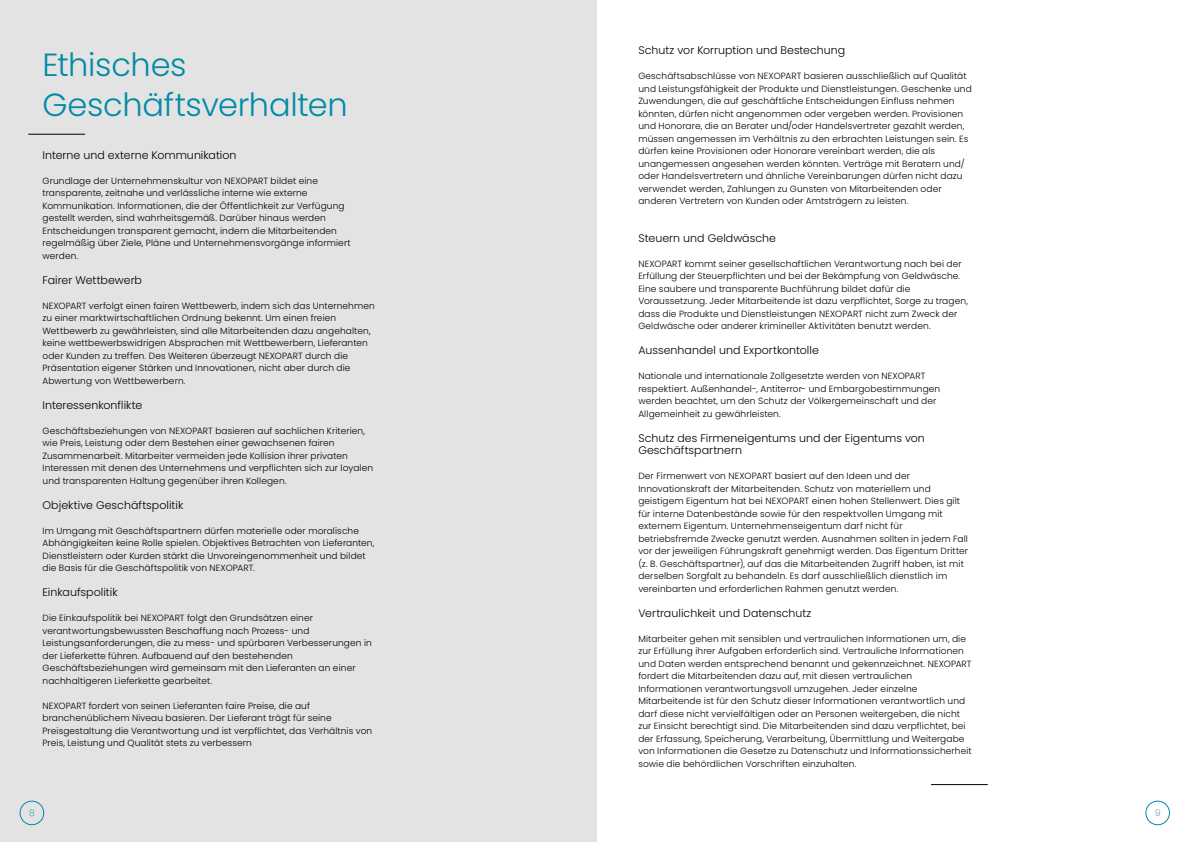
<style>
.page{position:relative;width:1191px;height:842px;background:#fff}
.page>*{position:absolute;margin:0;border:0;box-sizing:border-box;transform-origin:0 0}
.t1{font:300 32px/40px "Poppins";letter-spacing:-.01em;color:#008ba7}
.t2{font:300 11px/12.5px "Poppins";letter-spacing:.005em;color:#000}
.t3{font:300 9px/12.5px "Poppins";letter-spacing:.015em;color:#000}
.t4{font:200 9px "Poppins";color:#008ba7}
</style>
<div class="page">
<div style="left:0;top:0;width:596px;height:842px;background:#e3e3e3"></div>
<div style="left:20px;top:801px;width:24px;height:24px;border:1px solid #008ba7;border-radius:50%"></div>
<div style="left:1145px;top:801px;width:24px;height:24px;border:1px solid #008ba7;border-radius:50%"></div>
<hr style="left:28px;top:134px;width:57px;height:1px;background:#000">
<hr style="left:931px;top:784px;width:56px;height:1px;background:#000">
<h1 class="t1" style="left:43px;top:45px;width:307px">Ethisches<br>Geschäftsverhalten</h1>
<p class="t2" style="left:43px;top:149px;width:195px">Interne und externe Kommunikation</p>
<p class="t3" style="left:43px;top:174px;width:310px">Grundlage der Unternehmenskultur von NEXOPART bildet eine transparente, zeitnahe und verlässliche interne wie externe Kommunikation. Informationen, die der Öffentlichkeit zur Verfügung gestellt werden, sind wahrheitsgemäß. Darüber hinaus werden Entscheidungen transparent gemacht, indem die Mitarbeitenden regelmäßig über Ziele, Pläne und Unternehmensvorgänge informiert werden.</p>
<p class="t2" style="left:43px;top:274px;width:101px">Fairer Wettbewerb</p>
<p class="t3" style="left:43px;top:299px;width:334px">NEXOPART verfolgt einen fairen Wettbewerb, indem sich das Unternehmen zu einer marktwirtschaftlichen Ordnung bekennt. Um einen freien Wettbewerb zu gewährleisten, sind alle Mitarbeitenden dazu angehalten, keine wettbewerbswidrigen Absprachen mit Wettbewerbern, Lieferanten oder Kunden zu treffen. Des Weiteren überzeugt NEXOPART durch die Präsentation eigener Stärken und Innovationen, nicht aber durch die Abwertung von Wettbewerbern.</p>
<p class="t2" style="left:43px;top:399px;width:101px">Interessenkonflikte</p>
<p class="t3" style="left:43px;top:424px;width:332px">Geschäftsbeziehungen von NEXOPART basieren auf sachlichen Kriterien, wie Preis, Leistung oder dem Bestehen einer gewachsenen fairen Zusammenarbeit. Mitarbeiter vermeiden jede Kollision ihrer privaten Interessen mit denen des Unternehmens und verpflichten sich zur loyalen und transparenten Haltung gegenüber ihren Kollegen.</p>
<p class="t2" style="left:43px;top:499px;width:142px">Objektive Geschäftspolitik</p>
<p class="t3" style="left:43px;top:524px;width:333px">Im Umgang mit Geschäftspartnern dürfen materielle oder moralische Abhängigkeiten keine Rolle spielen. Objektives Betrachten von Lieferanten, Dienstleistern oder Kurden stärkt die Unvoreingenommenheit und bildet die Basis für die Geschäftspolitik von NEXOPART.</p>
<p class="t2" style="left:43px;top:586px;width:77px">Einkaufspolitik</p>
<p class="t3" style="left:43px;top:612px;width:331px">Die Einkaufspolitik bei NEXOPART folgt den Grundsätzen einer verantwortungsbewussten Beschaffung nach Prozess- und Leistungsanforderungen, die zu mess- und spürbaren Verbesserungen in der Lieferkette führen. Aufbauend auf den bestehenden Geschäftsbeziehungen wird gemeinsam mit den Lieferanten an einer nachhaltigeren Lieferkette gearbeitet.</p>
<p class="t3" style="left:43px;top:699px;width:331px">NEXOPART fordert von seinen Lieferanten faire Preise, die auf branchenüblichem Niveau basieren. Der Lieferant trägt für seine Preisgestaltung die Verantwortung und ist verpflichtet, das Verhältnis von Preis, Leistung und Qualität stets zu verbessern</p>
<p class="t4" style="left:29px;top:808px;width:7px">8</p>
<p class="t2" style="left:638px;top:44px;width:208px">Schutz vor Korruption und Bestechung</p>
<p class="t3" style="left:638px;top:70px;width:335px">Geschäftsabschlüsse von NEXOPART basieren ausschließlich auf Qualität und Leistungsfähigkeit der Produkte und Dienstleistungen. Geschenke und Zuwendungen, die auf geschäftliche Entscheidungen Einfluss nehmen könnten, dürfen nicht angenommen oder vergeben werden. Provisionen und Honorare, die an Berater und/oder Handelsvertreter gezahlt werden, müssen angemessen im Verhältnis zu den erbrachten Leistungen sein. Es dürfen keine Provisionen oder Honorare vereinbart werden, die als unangemessen angesehen werden könnten. Verträge mit Beratern und/ oder Handelsvertretern und ähnliche Vereinbarungen dürfen nicht dazu verwendet werden, Zahlungen zu Gunsten von Mitarbeitenden oder anderen Vertretern von Kunden oder Amtsträgern zu leisten.</p>
<p class="t2" style="left:638px;top:232px;width:139px">Steuern und Geldwäsche</p>
<p class="t3" style="left:638px;top:257px;width:331px">NEXOPART kommt seiner gesellschaftlichen Verantwortung nach bei der Erfüllung der Steuerpflichten und bei der Bekämpfung von Geldwäsche.<br>Eine saubere und transparente Buchführung bildet dafür die Voraussetzung. Jeder Mitarbeitende ist dazu verpflichtet, Sorge zu tragen, dass die Produkte und Dienstleistungen NEXOPART nicht zum Zweck der Geldwäsche oder anderer krimineller Aktivitäten benutzt werden.</p>
<p class="t2" style="left:638px;top:344px;width:182px">Aussenhandel und Exportkontolle</p>
<p class="t3" style="left:638px;top:370px;width:303px">Nationale und internationale Zollgesetzte werden von NEXOPART respektiert. Außenhandel-, Antiterror- und Embargobestimmungen werden beachtet, um den Schutz der Völkergemeinschaft und der Allgemeinheit zu gewährleisten.</p>
<p class="t2" style="left:638px;top:432px;width:288px">Schutz des Firmeneigentums und der Eigentums von<br>Geschäftspartnern</p>
<p class="t3" style="left:638px;top:470px;width:331px">Der Firmenwert von NEXOPART basiert auf den Ideen und der Innovationskraft der Mitarbeitenden. Schutz von materiellem und geistigem Eigentum hat bei NEXOPART einen hohen Stellenwert. Dies gilt für interne Datenbestände sowie für den respektvollen Umgang mit externem Eigentum. Unternehmenseigentum darf nicht für betriebsfremde Zwecke genutzt werden. Ausnahmen sollten in jedem Fall vor der jeweiligen Führungskraft genehmigt werden. Das Eigentum Dritter (z. B. Geschäftspartner), auf das die Mitarbeitenden Zugriff haben, ist mit derselben Sorgfalt zu behandeln. Es darf ausschließlich dienstlich im vereinbarten und erforderlichen Rahmen genutzt werden.</p>
<p class="t2" style="left:638px;top:607px;width:174px">Vertraulichkeit und Datenschutz</p>
<p class="t3" style="left:638px;top:632px;width:335px">Mitarbeiter gehen mit sensiblen und vertraulichen Informationen um, die zur Erfüllung ihrer Aufgaben erforderlich sind. Vertrauliche Informationen und Daten werden entsprechend benannt und gekennzeichnet. NEXOPART fordert die Mitarbeitenden dazu auf, mit diesen vertraulichen Informationen verantwortungsvoll umzugehen. Jeder einzelne Mitarbeitende ist für den Schutz dieser Informationen verantwortlich und darf diese nicht vervielfältigen oder an Personen weitergeben, die nicht zur Einsicht berechtigt sind. Die Mitarbeitenden sind dazu verpflichtet, bei der Erfassung, Speicherung, Verarbeitung, Übermittlung und Weitergabe von Informationen die Gesetze zu Datenschutz und Informationssicherheit sowie die behördlichen Vorschriften einzuhalten.</p>
<p class="t4" style="left:1155px;top:808px;width:7px">9</p>
</div>
